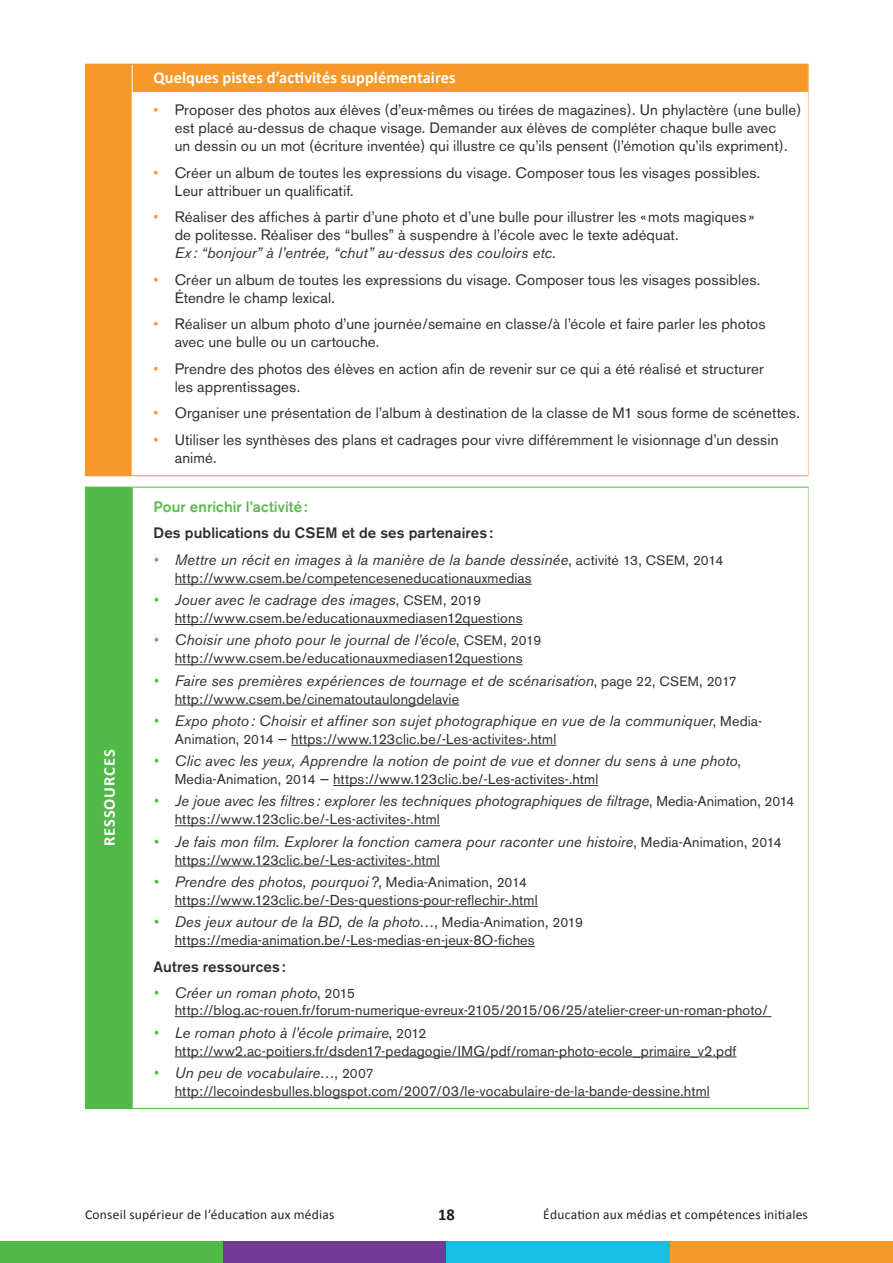
<style>
.page{position:relative;width:893px;height:1263px;background:#fff}
.page>*{position:absolute;margin:0;border:0;box-sizing:border-box;transform-origin:0 0}
.t1{font:700 16.5px "Calibri";letter-spacing:.005em;color:#fff}
.t2{font:700 16.5px "Calibri";letter-spacing:.055em;color:#fff}
.t3{font:700 16.5px "Calibri";color:#231f20}
.t4{font:15px/18px "Akzidenz Grotesk BE";letter-spacing:.01em;color:#312f30}
.t5{font:italic 15px "Akzidenz Grotesk BE";letter-spacing:.005em;color:#312f30}
.t6{font:500 15px "Akzidenz Grotesk BE";letter-spacing:.01em;color:#312f30}
.t7{font:500 15px "Akzidenz Grotesk BE";letter-spacing:.005em;color:#5dbb4e}
.t8{font:14.25px "Akzidenz Grotesk BE";letter-spacing:.01em;color:#312f30}
.t9{font:13.5px "Calibri";letter-spacing:.02em;color:#231f20}
.s1{color:#f89d35}
.s2{font-style:italic}
.s3{color:#5dbb4e}
.s4{font-style:normal}
.s5{font-style:normal;font-size:14.25px}
.s6{font-style:normal;font-size:13.5px}
.s7{font-size:15px}
.s8{font-size:13.5px}
</style>
<div class="page">
<div style="left:223px;top:1242px;width:223px;height:21px;background:#743a97"></div>
<div style="left:446px;top:1242px;width:224px;height:21px;background:#18bee3"></div>
<div style="left:0;top:1242px;width:223px;height:21px;background:#51b948"></div>
<div style="left:670px;top:1242px;width:223px;height:21px;background:#f79929"></div>
<div style="left:85px;top:64px;width:47px;height:412px;background:#f79929"></div>
<div style="left:132px;top:64px;width:676px;height:27px;background:#f79929"></div>
<svg style="left:132px;top:65px;width:1px;height:26px"></svg>
<hr style="left:132px;top:64px;width:677px;height:1px;background:#f79929">
<hr style="left:133px;top:91px;width:675px;height:1px;background:#f79929">
<hr style="left:132px;top:475px;width:677px;height:1px;background:#f79929">
<svg style="left:808px;top:65px;width:1px;height:26px"></svg>
<hr style="left:808px;top:91px;width:1px;height:384px;background:#fdc98f">
<div style="left:85px;top:487px;width:47px;height:621px;background:#51b948"></div>
<hr style="left:132px;top:487px;width:677px;height:1px;background:#51b948">
<hr style="left:132px;top:487px;width:1px;height:621px;background:#51b948">
<hr style="left:85px;top:1108px;width:47px;height:1px;background:#51b948">
<hr style="left:132px;top:1108px;width:677px;height:1px;background:#51b948">
<hr style="left:808px;top:487px;width:1px;height:621px;background:#abd69b">
<hr style="left:175px;top:584px;width:357px;height:1px;background:#312f30">
<hr style="left:175px;top:624px;width:347px;height:1px;background:#312f30">
<hr style="left:175px;top:664px;width:347px;height:1px;background:#312f30">
<hr style="left:175px;top:705px;width:284px;height:1px;background:#312f30">
<hr style="left:291px;top:745px;width:265px;height:1px;background:#312f30">
<hr style="left:333px;top:785px;width:265px;height:1px;background:#312f30">
<hr style="left:175px;top:825px;width:265px;height:1px;background:#312f30">
<hr style="left:175px;top:866px;width:265px;height:1px;background:#312f30">
<hr style="left:175px;top:906px;width:363px;height:1px;background:#312f30">
<hr style="left:175px;top:946px;width:360px;height:1px;background:#312f30">
<hr style="left:175px;top:1016px;width:596px;height:1px;background:#312f30">
<hr style="left:175px;top:1056px;width:561px;height:1px;background:#312f30">
<hr style="left:175px;top:1097px;width:535px;height:1px;background:#312f30">
<p class="t2" style="left:99px;top:846px;width:98px;rotate:-90deg">RESSOURCES</p>
<p class="t1" style="left:153px;top:67px;width:304px">Quelques pistes d’activités supplémentaires</p>
<p class="t4" style="left:153px;top:101px;width:649px;text-align:center"><span class="s1">•</span> Proposer des photos aux élèves (d’eux-mêmes ou tirées de magazines). Un phylactère (une bulle) est placé au-dessus de chaque visage. Demander aux élèves de compléter chaque bulle avec<br>un dessin ou un mot (écriture inventée) qui illustre ce qu’ils pensent (l’émotion qu’ils expriment).</p>
<p class="t4" style="left:175px;top:164px;width:587px;text-indent:-21px"><span class="s1">•</span> Créer un album de toutes les expressions du visage. Composer tous les visages possibles.<br>Leur attribuer un qualificatif.</p>
<p class="t4" style="left:175px;top:208px;width:581px;text-indent:-21px"><span class="s1">•</span> Réaliser des affiches à partir d’une photo et d’une bulle pour illustrer les «mots magiques » de politesse. Réaliser des “bulles” à suspendre à l’école avec le texte adéquat.<br><span class="s2">Ex : “bonjour” à l’entrée, “chut” au-dessus des couloirs etc.</span></p>
<p class="t4" style="left:175px;top:271px;width:587px;text-indent:-21px"><span class="s1">•</span> Créer un album de toutes les expressions du visage. Composer tous les visages possibles.<br>Étendre le champ lexical.</p>
<p class="t4" style="left:175px;top:315px;width:592px;text-indent:-21px"><span class="s1">•</span> Réaliser un album photo d’une journée/semaine en classe/à l’école et faire parler les photos avec une bulle ou un cartouche.</p>
<p class="t4" style="left:175px;top:360px;width:591px;text-indent:-21px"><span class="s1">•</span> Prendre des photos des élèves en action afin de revenir sur ce qui a été réalisé et structurer les apprentissages.</p>
<p class="t4" style="left:153px;top:404px;width:648px"><span class="s1">•</span> Organiser une présentation de l’album à destination de la classe de M1 sous forme de scénettes.</p>
<p class="t4" style="left:175px;top:431px;width:605px;text-indent:-21px"><span class="s1">•</span> Utiliser les synthèses des plans et cadrages pour vivre différemment le visionnage d’un dessin animé.</p>
<p class="t7" style="left:153px;top:497px;width:156px">Pour enrichir l’activité:</p>
<p class="t6" style="left:153px;top:524px;width:341px">Des publications du CSEM et de ses partenaires:</p>
<p class="t5" style="left:153px;top:550px;width:571px"><span class="s3">•</span> Mettre un récit en images à la manière de la bande dessinée<span class="s4">,</span> <span class="s5">activité</span> <span class="s6">13</span><span class="s4">,</span> <span class="s6">CSEM</span><span class="s4">,</span> <span class="s6">2014</span></p>
<p class="t8" style="left:175px;top:569px;width:359px">http://www.csem.be/competenceseneducationauxmedias</p>
<p class="t5" style="left:153px;top:591px;width:329px"><span class="s3">•</span> Jouer avec le cadrage des images<span class="s4">,</span> <span class="s6">CSEM</span><span class="s4">,</span> <span class="s6">2019</span></p>
<p class="t8" style="left:175px;top:610px;width:349px">http://www.csem.be/educationauxmediasen12questions</p>
<p class="t5" style="left:153px;top:631px;width:389px"><span class="s3">•</span> Choisir une photo pour le journal de l’école<span class="s4">,</span> <span class="s6">CSEM</span><span class="s4">,</span> <span class="s6">2019</span></p>
<p class="t8" style="left:175px;top:650px;width:349px">http://www.csem.be/educationauxmediasen12questions</p>
<p class="t5" style="left:153px;top:671px;width:585px"><span class="s3">•</span> Faire ses premières expériences de tournage et de scénarisation<span class="s4">,</span> <span class="s5">page</span> <span class="s6">22</span><span class="s4">,</span> <span class="s6">CSEM</span><span class="s4">,</span> <span class="s6">2017</span></p>
<p class="t8" style="left:175px;top:690px;width:286px">http://www.csem.be/cinematoutaulongdelavie</p>
<p class="t5" style="left:153px;top:711px;width:610px"><span class="s3">•</span> Expo photo: Choisir et affiner son sujet photographique en vue de la communiquer<span class="s4">,</span> <span class="s5">Media-</span></p>
<p class="t8" style="left:175px;top:730px;width:383px">Animation<span class="s7">,</span> <span class="s8">2014</span> <span class="s7">—</span> https://www.123clic.be/-Les-activites-.html</p>
<p class="t5" style="left:153px;top:752px;width:589px"><span class="s3">•</span> Clic avec les yeux, Apprendre la notion de point de vue et donner du sens à une photo<span class="s4">,</span></p>
<p class="t8" style="left:175px;top:771px;width:425px">Media-Animation<span class="s7">,</span> <span class="s8">2014</span> <span class="s7">—</span> https://www.123clic.be/-Les-activites-.html</p>
<p class="t5" style="left:153px;top:792px;width:642px"><span class="s3">•</span> Je joue avec les filtres: explorer les techniques photographiques de filtrage<span class="s4">,</span> <span class="s5">Media-Animation</span><span class="s4">,</span> <span class="s6">2014</span></p>
<p class="t8" style="left:175px;top:811px;width:267px">https://www.123clic.be/-Les-activites-.html</p>
<p class="t5" style="left:153px;top:832px;width:630px"><span class="s3">•</span> Je fais mon film. Explorer la fonction camera pour raconter une histoire<span class="s4">,</span> <span class="s5">Media-Animation</span><span class="s4">,</span> <span class="s6">2014</span></p>
<p class="t8" style="left:175px;top:851px;width:267px">https://www.123clic.be/-Les-activites-.html</p>
<p class="t5" style="left:153px;top:872px;width:375px"><span class="s3">•</span> Prendre des photos, pourquoi?<span class="s4">,</span> <span class="s5">Media-Animation</span><span class="s4">,</span> <span class="s6">2014</span></p>
<p class="t8" style="left:175px;top:891px;width:364px">https://www.123clic.be/-Des-questions-pour-reflechir-.html</p>
<p class="t5" style="left:153px;top:913px;width:431px"><span class="s3">•</span> Des jeux autour de la BD, de la photo…<span class="s4">,</span> <span class="s5">Media-Animation</span><span class="s4">,</span> <span class="s6">2019</span></p>
<p class="t8" style="left:175px;top:932px;width:362px">https://media-animation.be/-Les-medias-en-jeux-8O-fiches</p>
<p class="t6" style="left:153px;top:957px;width:134px">Autres ressources:</p>
<p class="t5" style="left:153px;top:984px;width:203px"><span class="s3">•</span> Créer un roman photo<span class="s4">,</span> <span class="s6">2015</span></p>
<p class="t8" style="left:175px;top:1002px;width:594px">http://blog.ac-rouen.fr/forum-numerique-evreux-2105/2015/06/25/atelier-creer-un-roman-photo/</p>
<p class="t5" style="left:153px;top:1023px;width:275px"><span class="s3">•</span> Le roman photo à l’école primaire<span class="s4">,</span> <span class="s6">2012</span></p>
<p class="t8" style="left:175px;top:1042px;width:563px">http://ww2.ac-poitiers.fr/dsden17-pedagogie/IMG/pdf/roman-photo-ecole_primaire_v2.pdf</p>
<p class="t5" style="left:153px;top:1063px;width:222px"><span class="s3">•</span> Un peu de vocabulaire…<span class="s4">,</span> <span class="s6">2007</span></p>
<p class="t8" style="left:175px;top:1082px;width:536px">http://lecoindesbulles.blogspot.com/2007/03/le-vocabulaire-de-la-bande-dessine.html</p>
<p class="t9" style="left:85px;top:1206px;width:251px">Conseil supérieur de l’éducation aux médias</p>
<p class="t3" style="left:438px;top:1204px;width:18px">18</p>
<p class="t9" style="left:543px;top:1206px;width:266px">Éducation aux médias et compétences initiales</p>
</div>
